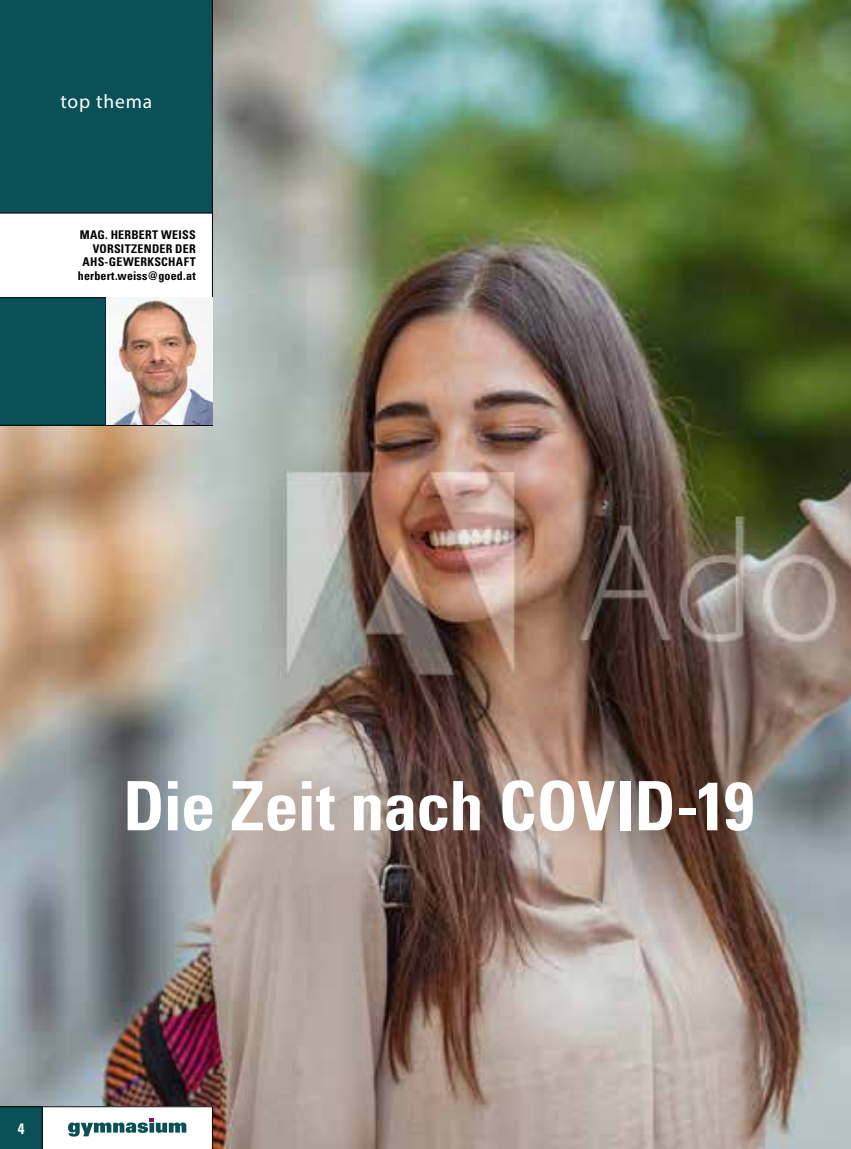
<style>
.page{position:relative;width:851px;height:1149px;background:#fff}
.page>*{position:absolute;margin:0;border:0;box-sizing:border-box;transform-origin:0 0}
.t1{font:700 condensed 68.1px "Univers";letter-spacing:-.01em;color:#fff}
.t2{font:19.5px "Myriad Pro";letter-spacing:.04em;color:#fff}
.t3{font:700 condensed 15px "Univers";color:#fff}
.t4{font:700 condensed 12px/13.5px "Univers";letter-spacing:.02em;color:#000;text-align:right}
</style>
<div class="page">
<img style="left:0;top:0;width:850px;height:1148px">
<div style="left:0;top:0;width:213px;height:425px;background:#0a5056"></div>
<svg style="left:0;top:213px;width:213px;height:85px"></svg>
<svg style="left:0;top:1106px;width:213px;height:42px"></svg>
<img style="left:106px;top:298px;width:106px;height:127px">
<h2 class="t2" style="left:60px;top:89px;width:93px">top thema</h2>
<p class="t4" style="left:78px;top:228px;width:119px">MAG. HERBERT WEISS<br>VORSITZENDER DER<br>AHS-GEWERKSCHAFT herbert.weiss@goed.at</p>
<h1 class="t1" style="left:123px;top:764px;width:632px">Die Zeit nach COVID-19</h1>
<p class="t3" style="left:18px;top:1118px;width:8px">4</p>
</div>
